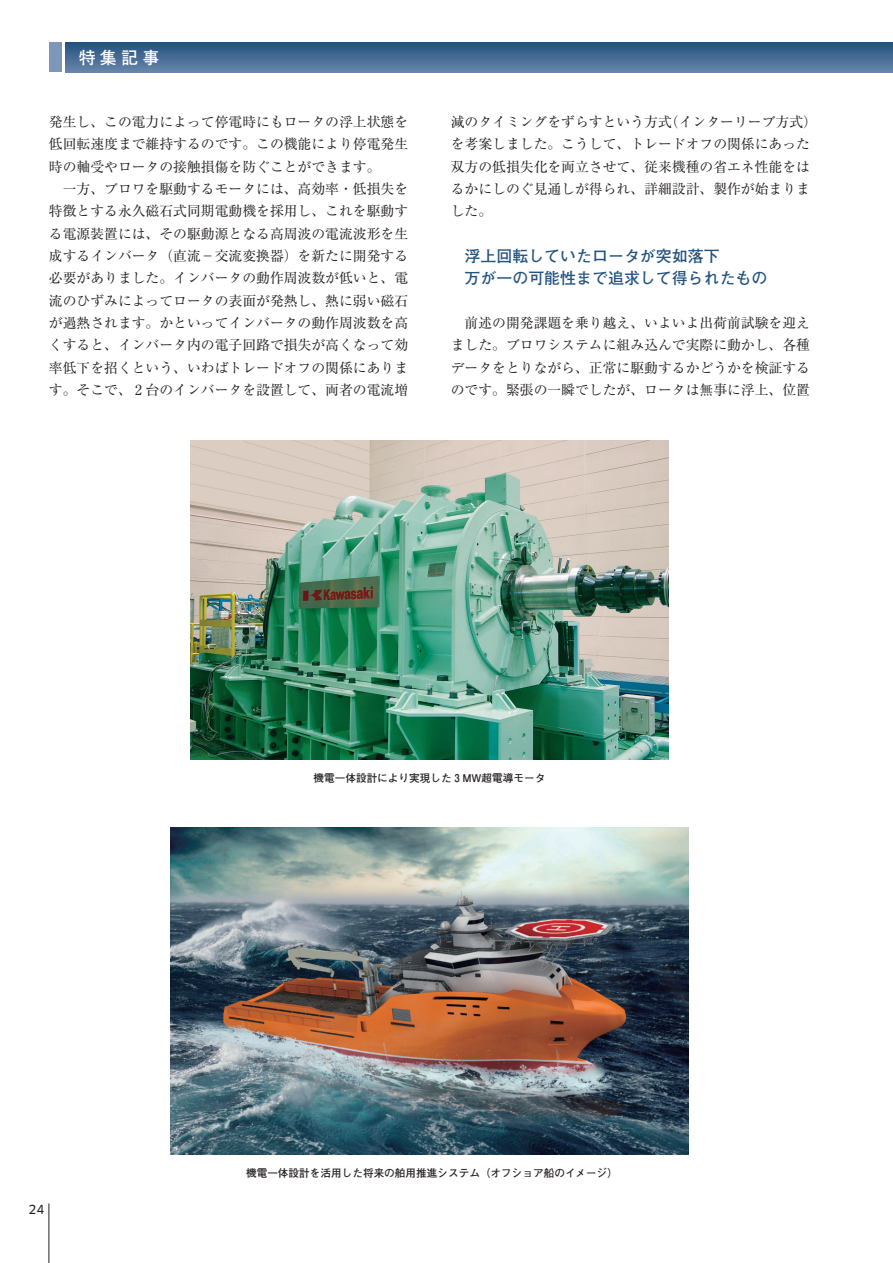
<style>
.page{position:relative;width:893px;height:1263px;background:#fff}
.page>*{position:absolute;margin:0;border:0;box-sizing:border-box;transform-origin:0 0}
.t1{font:700 16.95px "Futo Go B101 Pro";color:#fff}
.t2{font:700 15.9px/22.4px "Futo Go B101 Pro";color:#22537f}
.t3{font:13.8px/22.4px "Ryumin Pro";color:#231f20}
.t4{font:12.15px "Clan Pro News";color:#231f20}
.t5{font:700 10.65px "Futo Go B101 Pro";color:#231f20}
</style>
<div class="page">
<img style="left:190px;top:441px;width:479px;height:319px">
<img style="left:170px;top:827px;width:519px;height:327px">
<svg style="left:66px;top:43px;width:826px;height:29px;background:#466b94"></svg>
<div style="left:49px;top:43px;width:13px;height:29px;background:#7e96b7"></div>
<hr style="left:49px;top:1203px;width:1px;height:60px;background:#231f20">
<svg style="left:892px;top:43px;width:1px;height:29px"></svg>
<p class="t1" style="left:79px;top:44px;width:82px">特集記事</p>
<p class="t3" style="left:49px;top:110px;width:361px">発生し、この電力によって停電時にもロータの浮上状態を低回転速度まで維持するのです。この機能により停電発生時の軸受やロータの接触損傷を防ぐことができます。<br>　一方、ブロワを駆動するモータには、高効率・低損失を特徴とする永久磁石式同期電動機を採用し、これを駆動する電源装置には、その駆動源となる高周波の電流波形を生成するインバータ（直流−交流変換器）を新たに開発する必要がありました。インバータの動作周波数が低いと、電流のひずみによってロータの表面が発熱し、熱に弱い磁石が過熱されます。かといってインバータの動作周波数を高くすると、インバータ内の電子回路で損失が高くなって効率低下を招くという、いわばトレードオフの関係にあります。そこで、 2 台のインバータを設置して、両者の電流増</p>
<p class="t3" style="left:451px;top:110px;width:368px">減のタイミングをずらすという方式（インターリーブ方式）を考案しました。こうして、トレードオフの関係にあった双方の低損失化を両立させて、従来機種の省エネ性能をはるかにしのぐ見通しが得られ、詳細設計、製作が始まりました。</p>
<p class="t2" style="left:465px;top:242px;width:304px">浮上回転していたロータが突如落下<br>万が一の可能性まで追求して得られたもの</p>
<p class="t3" style="left:451px;top:311px;width:361px;text-align:justify">　前述の開発課題を乗り越え、いよいよ出荷前試験を迎えました。ブロワシステムに組み込んで実際に動かし、各種データをとりながら、正常に駆動するかどうかを検証するのです。緊張の一瞬でしたが、ロータは無事に浮上、位置</p>
<p class="t5" style="left:314px;top:769px;width:233px">機電一体設計により実現した 3 MW超電導モータ</p>
<p class="t4" style="left:28px;top:1202px;width:17px">24</p>
<p class="t5" style="left:246px;top:1164px;width:374px">機電一体設計を活用した将来の舶用推進システム（オフショア船のイメージ）</p>
</div>
